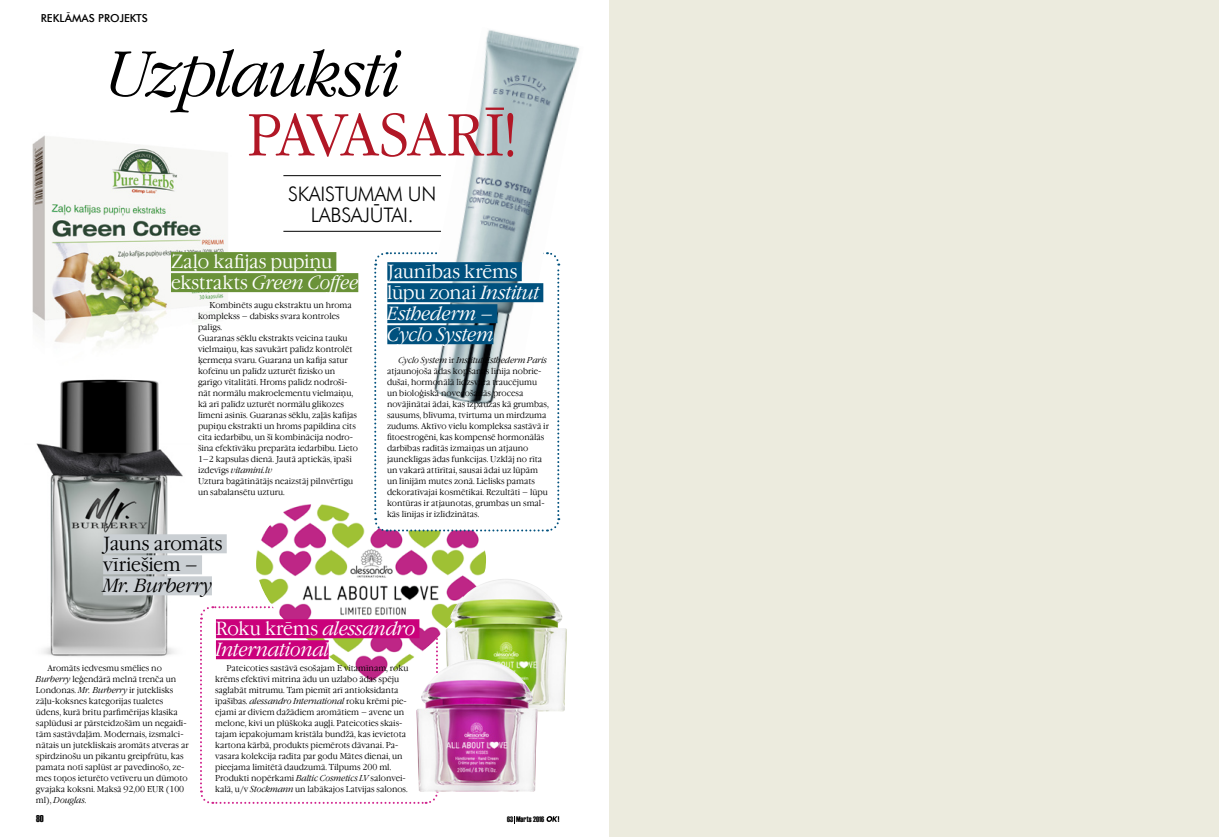
<style>
.page{position:relative;width:1219px;height:837px;background:#fff}
.page>*{position:absolute;margin:0;border:0;box-sizing:border-box;transform-origin:0 0}
.t1{font:italic 63px "Garamond Light ITC";letter-spacing:-.01em;color:#000;scale:.95 1}
.t2{font:59.1px "Garamond Light ITC";letter-spacing:-.055em;color:#b11726;scale:.95 1}
.t3{font:300 20px/21px "Futura TL";letter-spacing:-.015em;color:#000;text-align:center}
.t4{font:italic 19px/21px "Garamond Light ITC";letter-spacing:-.005em;color:#fff;scale:.95 1}
.t5{font:19px/21px "Garamond Light ITC";color:#fff;scale:.95 1}
.t6{font:19px/21px "Garamond Light ITC";letter-spacing:-.01em;color:#000;scale:.95 1}
.t7{font:italic 19px "Garamond Light ITC";color:#000;scale:.95 1}
.t8{font:500 11px "Futura TL";color:#000}
.t9{font:10px "Haettenschweiler";color:#000}
.t10{font:8.6px/11px "Garamond Light ITC";color:#000;scale:.95 1}
.t11{font:8px "Haettenschweiler";color:#000}
.s1{font-style:italic}
.s2{font-style:normal}
</style>
<div class="page">
<svg style="left:546px;top:816px;width:13px;height:5px"></svg>
<svg style="left:200px;top:606px;width:239px;height:198px"></svg>
<img style="left:36px;top:379px;width:161px;height:278px">
<img style="left:36px;top:271px;width:207px;height:76px">
<div style="left:609px;top:0;width:610px;height:836px;background:#ecebde"></div>
<div style="left:103px;top:534px;width:124px;height:19px;background:#cacfd3"></div>
<div style="left:103px;top:555px;width:99px;height:19px;background:#cacfd3"></div>
<div style="left:103px;top:576px;width:109px;height:19px;background:#cacfd3"></div>
<img style="left:32px;top:135px;width:195px;height:185px">
<div style="left:171px;top:252px;width:165px;height:19px;background:#6a9238"></div>
<div style="left:171px;top:273px;width:187px;height:19px;background:#6a9238"></div>
<img style="left:256px;top:504px;width:230px;height:180px">
<svg style="left:373px;top:252px;width:187px;height:280px"></svg>
<img style="left:410px;top:30px;width:170px;height:388px">
<div style="left:387px;top:262px;width:135px;height:19px;background:#00517e"></div>
<div style="left:387px;top:283px;width:156px;height:19px;background:#00517e"></div>
<div style="left:387px;top:304px;width:110px;height:19px;background:#00517e"></div>
<div style="left:387px;top:325px;width:106px;height:19px;background:#00517e"></div>
<hr style="left:283px;top:175px;width:158px;height:1px;background:#000">
<hr style="left:283px;top:231px;width:158px;height:1px;background:#000">
<div style="left:216px;top:619px;width:203px;height:19px;background:#ca007b"></div>
<div style="left:216px;top:640px;width:113px;height:19px;background:#ca007b"></div>
<img style="left:446px;top:578px;width:121px;height:133px">
<img style="left:416px;top:658px;width:122px;height:133px">
<p class="t8" style="left:41px;top:11px;width:107px">REKLĀMAS PROJEKTS</p>
<h1 class="t1" style="left:108px;top:34px;width:308px">Uzplauksti</h1>
<h2 class="t2" style="left:247px;top:99px;width:286px">pava sarī!</h2>
<h3 class="t3" style="left:288px;top:182px;width:150px">SKAISTUMAM UN<br>LABSAJŪTAI.</h3>
<h3 class="t5" style="left:171px;top:250px;width:199px">Zaļo kafijas pupiņu ekstrakts <span class="s1">Green Coffee</span></h3>
<p class="t10" style="left:198px;top:299px;width:170px;text-indent:11px">Kombinēts augu ekstraktu un hroma komplekss – dabisks svara kontroles palīgs.<br>Guaranas sēklu ekstrakts veicina tauku vielmaiņu, kas savukārt palīdz kontrolēt ķermeņa svaru. Guarana un kafija satur kofeīnu un palīdz uzturēt fizisko un garīgo vitalitāti. Hroms palīdz nodroši&shy;nāt normālu makroelementu vielmaiņu, kā arī palīdz uzturēt normālu glikozes līmeni asinīs. Guaranas sēklu, zaļās kafijas pupiņu ekstrakti un hroms papildina cits cita iedarbību, un šī kombinācija nodro&shy;šina efektīvāku preparāta iedarbību. Lieto 1–2 kapsulas dienā. Jautā aptiekās, īpaši izdevīgs <span class="s1">vitamini.lv<br></span>Uztura bagātinātājs neaizstāj pilnvērtīgu un sabalansētu uzturu.</p>
<h3 class="t6" style="left:103px;top:532px;width:127px">Jauns aromāts vīriešiem –</h3>
<h3 class="t7" style="left:103px;top:573px;width:116px">Mr. Burberry</h3>
<h3 class="t4" style="left:387px;top:260px;width:161px"><span class="s2">Jaunības krēms lūpu zonai</span> Institut<br>Esthederm –<br>Cyclo System</h3>
<p class="t10" style="left:387px;top:354px;width:172px;text-indent:11px"><span class="s1">Cyclo System</span> ir <span class="s1">Institut Esthederm Paris </span>atjaunojoša ādas kopšanas līnija nobrie&shy;dušai, hormonālā līdzsvara traucējumu un bioloģiskā novecošanās procesa novājinātai ādai, kas izpaužas kā grumbas, sausums, blīvuma, tvirtuma un mirdzuma zudums. Aktīvo vielu kompleksa sastāvā ir fitoestrogēni, kas kompensē hormonālās darbības radītās izmaiņas un atjauno jauneklīgas ādas funkcijas. Uzklāj no rīta un vakarā attīrītai, sausai ādai uz lūpām un līnijām mutes zonā. Lielisks pamats dekoratīvajai kosmētikai. Rezultāti – lūpu kontūras ir atjaunotas, grumbas un smal&shy;kās līnijas ir izlīdzinātas.</p>
<p class="t10" style="left:36px;top:662px;width:162px;text-indent:11px">Aromāts iedvesmu smēlies no <span class="s1">Burberry</span> leģendārā melnā trenča un Londonas. <span class="s1">Mr. Burberry</span> ir juteklisks zāļu-koksnes kategorijas tualetes ūdens, kurā britu parfimērijas klasika saplūdusi ar pārsteidzošām un negaidī&shy;tām sastāvdaļām. Modernais, izsmalci&shy;nātais un jutekliskais aromāts atveras ar spirdzinošu un pikantu greipfrūtu, kas pamata notī saplūst ar pavedinošo, ze&shy;mes toņos ieturēto vetīveru un dūmoto gvajaka koksni. Maksā 92,00 EUR (100 ml), <span class="s1">Douglas</span>.</p>
<h3 class="t4" style="left:216px;top:617px;width:211px"><span class="s2">Roku krēms</span> alessandro<br>International</h3>
<p class="t10" style="left:215px;top:662px;width:205px;text-indent:11px">Pateicoties sastāvā esošajam E vitamīnam, roku krēms efektīvi mitrina ādu un uzlabo ādas spēju saglabāt mitrumu. Tam piemīt arī antioksidanta īpašības. <span class="s1">alessandro International</span> roku krēmi pie&shy;ejami ar diviem dažādiem aromātiem – avene un melone, kivi un plūškoka augļi. Pateicoties skais&shy;tajam iepakojumam kristāla bundžā, kas ievietota kartona kārbā, produkts piemērots dāvanai. Pa&shy;vasara kolekcija radīta par godu Mātes dienai, un pieejama limitētā daudzumā. Tilpums 200 ml.<br>Produkti nopērkami <span class="s1">Baltic Cosmetics LV</span> salonvei&shy;kalā, u/v <span class="s1">Stockmann</span> un labākajos Latvijas salonos.</p>
<p class="t9" style="left:36px;top:811px;width:9px">80</p>
<p class="t11" style="left:507px;top:813px;width:39px">63 Marts 2016</p>
</div>
